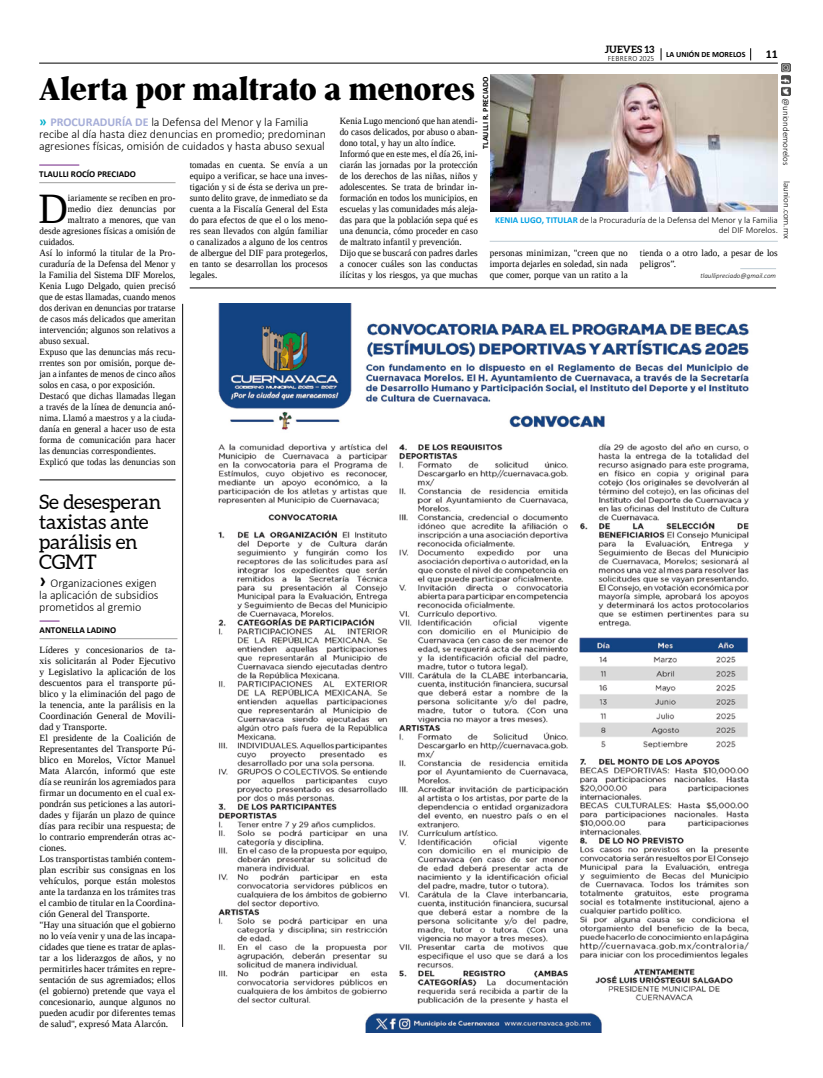
<style>
.page{position:relative;width:823px;height:1078px;background:#fff}
.page>*{position:absolute;margin:0;border:0;box-sizing:border-box;transform-origin:0 0}
.t1{font:43.1px "Liberation Serif";color:#000;scale:.95 1}
.t2{font:800 33px "Pobla";letter-spacing:-.015em;color:#000}
.t3{font:20px/20px "Aleo";letter-spacing:-.01em;color:#000}
.t4{font:300 12px/12px "Calibri";letter-spacing:-.01em;color:#000}
.t5{font:700 12px "Calibri";color:#000}
.t6{font:700 10px "Aleo";letter-spacing:.005em;color:#000}
.t7{font:9.5px/11px "Liberation Serif";letter-spacing:.01em;color:#000;text-align:justify;scale:.95 1}
.t8{font:9.5px/11px "Liberation Serif";letter-spacing:.01em;color:#000}
.t9{font:300 9px/10px "Calibri";color:#000;text-align:right}
.t10{font:700 9px "Calibri";color:#000}
.t11{font:700 8px "Calibri";color:#000}
.t12{font:300 8px "Calibri";letter-spacing:.04em;color:#000;scale:.94 1}
.t13{font:italic 300 7px "Calibri";color:#000}
.s1{font-weight:700;font-size:14px;color:#00afcb}
.s2{font-weight:700;color:#a5add8}
.s3{font-weight:700;color:#009fe3}
.s4{font-weight:700;font-size:20px}
</style>
<div class="page">
<svg style="left:750px;top:48px;width:1px;height:12px"></svg>
<svg style="left:660px;top:48px;width:1px;height:12px"></svg>
<img style="left:781px;top:63px;width:9px;height:33px">
<hr style="left:39px;top:63px;width:738px;height:1px;background:#000">
<img style="left:218px;top:304px;width:531px;height:728px">
<img style="left:490px;top:75px;width:287px;height:137px">
<hr style="left:489px;top:241px;width:288px;height:1px;background:#becbd3">
<hr style="left:739px;top:268px;width:36px;height:1px;background:#becbd3">
<hr style="left:39px;top:164px;width:40px;height:1px;background:#702283">
<hr style="left:39px;top:182px;width:136px;height:1px;background:#9d9d9c">
<hr style="left:190px;top:287px;width:585px;height:1px;background:#000">
<hr style="left:182px;top:304px;width:1px;height:722px;background:#000">
<hr style="left:40px;top:479px;width:135px;height:1px;background:#000">
<svg style="left:40px;top:620px;width:20px;height:1px"></svg>
<hr style="left:40px;top:638px;width:137px;height:1px;background:#9d9d9c">
<p class="t6" style="left:604px;top:44px;width:51px">JUEVES 13</p>
<p class="t12" style="left:607px;top:53px;width:51px">FEBRERO 2025</p>
<p class="t11" style="left:665px;top:49px;width:81px">LA UNIÓN DE MORELOS</p>
<p class="t5" style="left:765px;top:46px;width:14px">11</p>
<h2 class="t2" style="left:40px;top:65px;width:437px">Alerta por maltrato a menores</h2>
<p class="t4" style="left:39px;top:116px;width:288px"><span class="s1">»</span> <span class="s2">PROCURADURÍA DE</span> la Defensa del Menor y la Familia recibe al día hasta diez denuncias en promedio; predominan agresiones físicas, omisión de cuidados y hasta abuso sexual</p>
<p class="t11" style="left:480px;top:149px;width:74px;rotate:-90deg">TLAULLI R. PRECIADO</p>
<p class="t9" style="left:790px;top:98px;width:69px;rotate:90deg">@uniondemorelos</p>
<p class="t9" style="left:791px;top:181px;width:59px;rotate:90deg">launion.com.mx</p>
<p class="t7" style="left:339px;top:115px;width:147px;text-align:left">Kenia Lugo mencionó que han atendi&shy;do casos delicados, por abuso o aban&shy;dono total, y hay un alto índice.<br>Informó que en este mes, el día 26, ini&shy;ciarán las jornadas por la protección de los derechos de las niñas, niños y adolescentes. Se trata de brindar in&shy;formación en todos los municipios, en escuelas y las comunidades más aleja&shy;das para que la población sepa qué es una denuncia, cómo proceder en caso de maltrato infantil y prevención.<br>Dijo que se buscará con padres darles a conocer cuáles son las conductas ilícitas y los riesgos, ya que muchas</p>
<p class="t7" style="left:190px;top:159px;width:147px">tomadas en cuenta. Se envía a un equipo a verificar, se hace una inves&shy;tigación y si de ésta se deriva un pre&shy;sunto delito grave, de inmediato se da cuenta a la Fiscalía General del Esta do para efectos de que el o los meno&shy;res sean llevados con algún familiar o canalizados a alguno de los centros de albergue del DIF para protegerlos, en tanto se desarrollan los procesos legales.</p>
<p class="t10" style="left:39px;top:168px;width:98px">TLAULLI ROCÍO PRECIADO</p>
<h1 class="t1" style="left:38px;top:181px;width:33px">D</h1>
<p class="t7" style="left:68px;top:192px;width:115px">iariamente se reciben en pro-</p>
<p class="t7" style="left:68px;top:203px;width:115px">medio diez denuncias por</p>
<p class="t7" style="left:68px;top:214px;width:115px">maltrato a menores, que van</p>
<p class="t7" style="left:40px;top:225px;width:144px">desde agresiones físicas a omisión de</p>
<p class="t7" style="left:40px;top:236px;width:38px">cuidados.</p>
<p class="t7" style="left:40px;top:247px;width:144px">Así lo informó la titular de la Pro-</p>
<p class="t7" style="left:40px;top:258px;width:144px">curaduría de la Defensa del Menor y</p>
<p class="t7" style="left:40px;top:269px;width:144px">la Familia del Sistema DIF Morelos,</p>
<p class="t7" style="left:40px;top:280px;width:144px">Kenia Lugo Delgado, quien precisó</p>
<p class="t7" style="left:40px;top:291px;width:144px">que de estas llamadas, cuando menos</p>
<p class="t7" style="left:40px;top:302px;width:144px">dos derivan en denuncias por tratarse</p>
<p class="t7" style="left:40px;top:313px;width:144px">de casos más delicados que ameritan</p>
<p class="t7" style="left:40px;top:324px;width:144px">intervención; algunos son relativos a</p>
<p class="t7" style="left:40px;top:335px;width:54px">abuso sexual.</p>
<p class="t7" style="left:40px;top:346px;width:144px">Expuso que las denuncias más recu-</p>
<p class="t7" style="left:40px;top:357px;width:144px">rrentes son por omisión, porque de-</p>
<p class="t7" style="left:40px;top:368px;width:144px">jan a infantes de menos de cinco años</p>
<p class="t7" style="left:40px;top:379px;width:123px">solos en casa, o por exposición.</p>
<p class="t7" style="left:40px;top:390px;width:144px">Destacó que dichas llamadas llegan</p>
<p class="t7" style="left:40px;top:401px;width:144px">a través de la línea de denuncia anó-</p>
<p class="t7" style="left:40px;top:412px;width:144px">nima. Llamó a maestros y a la ciuda-</p>
<p class="t7" style="left:40px;top:423px;width:145px">danía en general a hacer uso de esta</p>
<p class="t7" style="left:40px;top:434px;width:144px">forma de comunicación para hacer</p>
<p class="t7" style="left:40px;top:445px;width:124px">las denuncias correspondientes.</p>
<p class="t7" style="left:40px;top:456px;width:144px">Explicó que todas las denuncias son</p>
<p class="t9" style="left:495px;top:214px;width:284px"><span class="s3">KENIA LUGO, TITULAR</span> de la Procuraduría de la Defensa del Menor y la Familia del DIF Morelos.</p>
<p class="t8" style="left:489px;top:247px;width:139px;text-align:justify">personas minimizan, "creen que no importa dejarles en soledad, sin nada que comer, porque van un ratito a la</p>
<p class="t8" style="left:639px;top:247px;width:139px">tienda o a otro lado, a pesar de los peligros”.</p>
<p class="t13" style="left:700px;top:271px;width:77px">tlaullipreciado@gmail.com</p>
<h3 class="t3" style="left:39px;top:491px;width:124px">Se desesperan taxistas ante parálisis en<br>CGMT</h3>
<p class="t4" style="left:39px;top:576px;width:121px"><span class="s4">›</span> Organizaciones exigen la aplicación de subsidios prometidos al gremio</p>
<p class="t10" style="left:40px;top:624px;width:78px">ANTONELLA LADINO</p>
<p class="t8" style="left:40px;top:643px;width:137px">Líderes y concesionarios de ta&shy;xis solicitarán al Poder Ejecutivo y Legislativo la aplicación de los descuentos para el transporte pú&shy;blico y la eliminación del pago de la tenencia, ante la parálisis en la<br>Coordinación General de Movili&shy;dad y Transporte.<br>El presidente de la Coalición de<br>Representantes del Transporte Pú&shy;blico en Morelos, Víctor Manuel<br>Mata Alarcón, informó que este día se reunirán los agremiados para firmar un documento en el cual ex&shy;pondrán sus peticiones a las autori&shy;dades y fijarán un plazo de quince días para recibir una respuesta; de lo contrario emprenderán otras ac&shy;ciones.<br>Los transportistas también contem&shy;plan escribir sus consignas en los vehículos, porque están molestos ante la tardanza en los trámites tras el cambio de titular en la Coordina&shy;ción General del Transporte.<br>"Hay una situación que el gobierno no lo veía venir y una de las incapa&shy;cidades que tiene es tratar de aplas&shy;tar a los liderazgos de años, y no permitirles hacer trámites en repre&shy;sentación de sus agremiados; ellos (el gobierno) pretende que vaya el concesionario, aunque algunos no pueden acudir por diferentes temas de salud", expresó Mata Alarcón.</p>
</div>
